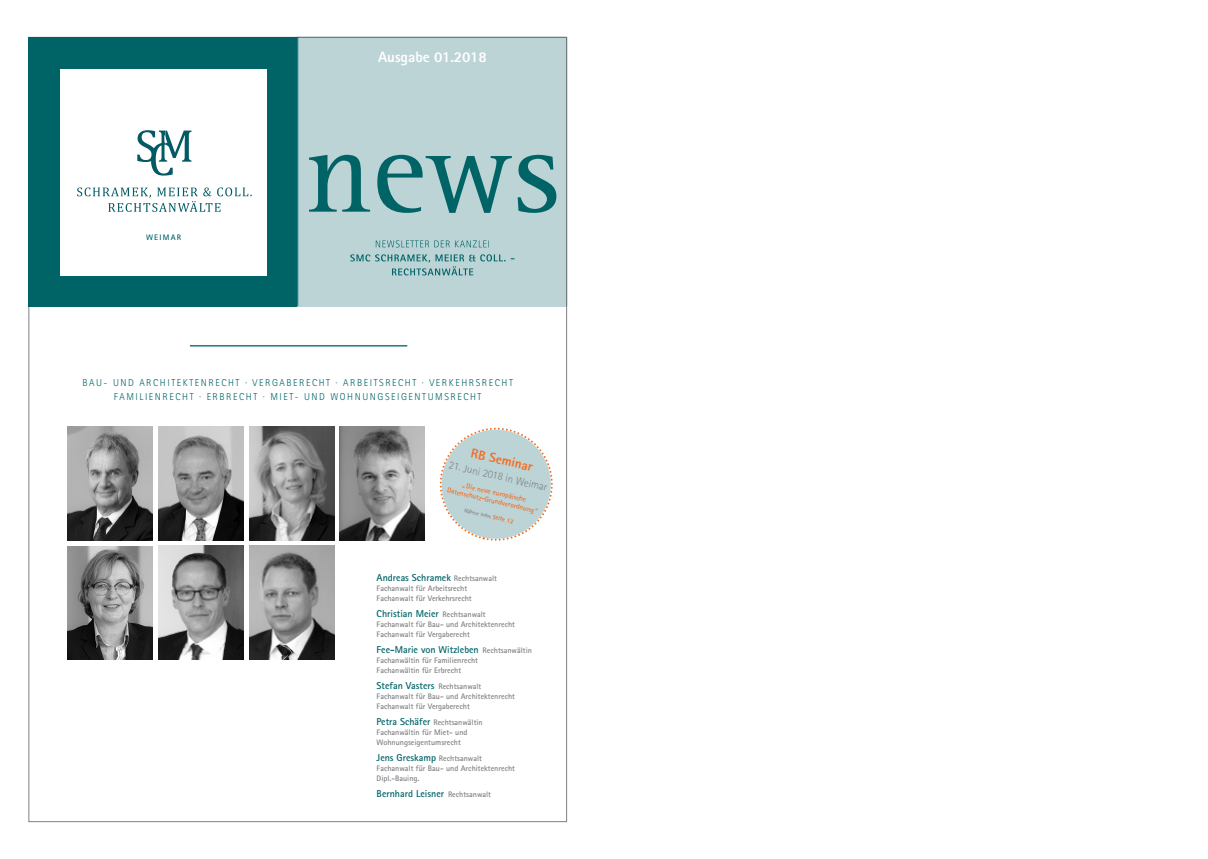
<style>
.page{position:relative;width:1208px;height:859px;background:#fff}
.page>*{position:absolute;margin:0;border:0;box-sizing:border-box;transform-origin:0 0}
.t1{font:800 15px "Rotis Sans Serif";color:#fff}
.t2{font:800 13.3px "Rotis Sans Serif";color:#f36e21}
.t3{font:300 11px "Rotis Sans Serif";color:#7e8083}
.t4{font:700 10px "Rotis Sans Serif";color:#006467}
.t5{font:300 10px/14px "Rotis Sans Serif";letter-spacing:.155em;color:#006467;text-align:center}
.t6{font:700 8px/10px "Rotis Sans Serif";color:#7e8083}
.t7{font:700 8px "Rotis Sans Serif";letter-spacing:.155em;color:#006467}
.t8{font:700 7.1px/8.4px "Rotis Sans Serif";color:#f36e21;text-align:center}
.t9{font:700 5.4px "Rotis Sans Serif";color:#7e8083}
.s1{font-weight:800;font-size:6.1px;color:#f36e21}
.s2{font-size:8px;color:#7e8083}
.s3{font-size:10px;color:#006467}
</style>
<div class="page">
<div style="left:28px;top:37px;width:270px;height:269px;background:#006467"></div>
<div style="left:60px;top:69px;width:207px;height:206px;background:#fff"></div>
<svg style="left:77px;top:188px;width:175px;height:24px"></svg>
<svg style="left:137px;top:130px;width:54px;height:46px"></svg>
<img style="left:158px;top:427px;width:85px;height:113px">
<img style="left:249px;top:427px;width:85px;height:113px">
<img style="left:340px;top:427px;width:85px;height:113px">
<img style="left:68px;top:427px;width:85px;height:113px">
<img style="left:158px;top:546px;width:85px;height:113px">
<img style="left:249px;top:546px;width:85px;height:113px">
<img style="left:68px;top:546px;width:85px;height:113px">
<hr style="left:190px;top:345px;width:217px;height:1px;background:#006467">
<div style="left:298px;top:37px;width:269px;height:269px;background:#bdd4d7"></div>
<svg style="left:309px;top:155px;width:247px;height:58px;background:#7bacaf"></svg>
<svg style="left:376px;top:240px;width:113px;height:7px"></svg>
<svg style="left:350px;top:254px;width:135px;height:21px;background:#9abfc2"></svg>
<svg style="left:439px;top:427px;width:114px;height:114px"></svg>
<p class="t7" style="left:146px;top:235px;width:37px">WEIMAR</p>
<h1 class="t1" style="left:378px;top:52px;width:110px">Ausgabe 01.2018</h1>
<p class="t5" style="left:82px;top:376px;width:432px">BAU- UND ARCHITEKTENRECHT · VERGABERECHT · ARBEITSRECHT · VERKEHRSRECHT<br>FAMILIENRECHT · ERBRECHT · MIET- UND WOHNUNGSEIGENTUMSRECHT</p>
<h2 class="t2" style="left:472px;top:448px;width:65px;rotate:13deg">RB Seminar</h2>
<p class="t8" style="left:450px;top:478px;width:95px;rotate:13deg">„ Die neue europäische<br>Datenschutz-Grundverordnung “</p>
<h3 class="t3" style="left:450px;top:461px;width:102px;rotate:13deg">21. Juni 2018 in Weimar</h3>
<p class="t9" style="left:465px;top:508px;width:52px;rotate:13deg">Nähere Infos <span class="s1">Seite 12</span></p>
<p class="t4" style="left:377px;top:574px;width:122px">Andreas Schramek <span class="s2">Rechtsanwalt</span></p>
<p class="t6" style="left:377px;top:585px;width:97px;line-height:9.6px">Fachanwalt für Arbeitsrecht<br>Fachanwalt für Verkehrsrecht</p>
<p class="t4" style="left:377px;top:610px;width:111px">Christian Meier <span class="s2">Rechtsanwalt</span></p>
<p class="t6" style="left:377px;top:620px;width:140px">Fachanwalt für Bau- und Architektenrecht<br>Fachanwalt für Vergaberecht</p>
<p class="t4" style="left:377px;top:646px;width:157px">Fee-Marie von Witzleben <span class="s2">Rechtsanwältin</span></p>
<p class="t6" style="left:377px;top:656px;width:103px">Fachanwältin für Familienrecht<br>Fachanwältin für Erbrecht</p>
<p class="t4" style="left:377px;top:682px;width:106px">Stefan Vasters <span class="s2">Rechtsanwalt</span></p>
<p class="t6" style="left:377px;top:692px;width:140px">Fachanwalt für Bau- und Architektenrecht<br>Fachanwalt für Vergaberecht</p>
<p class="t6" style="left:377px;top:718px;width:108px"><span class="s3">Petra Schäfer</span> Rechtsanwältin<br>Fachanwältin für Miet- und<br>Wohnungseigentumsrecht</p>
<p class="t4" style="left:377px;top:754px;width:107px">Jens Greskamp <span class="s2">Rechtsanwalt</span></p>
<p class="t6" style="left:377px;top:764px;width:140px">Fachanwalt für Bau- und Architektenrecht<br>Dipl.-Bauing.</p>
<p class="t4" style="left:377px;top:790px;width:116px">Bernhard Leisner <span class="s2">Rechtsanwalt</span></p>
</div>
